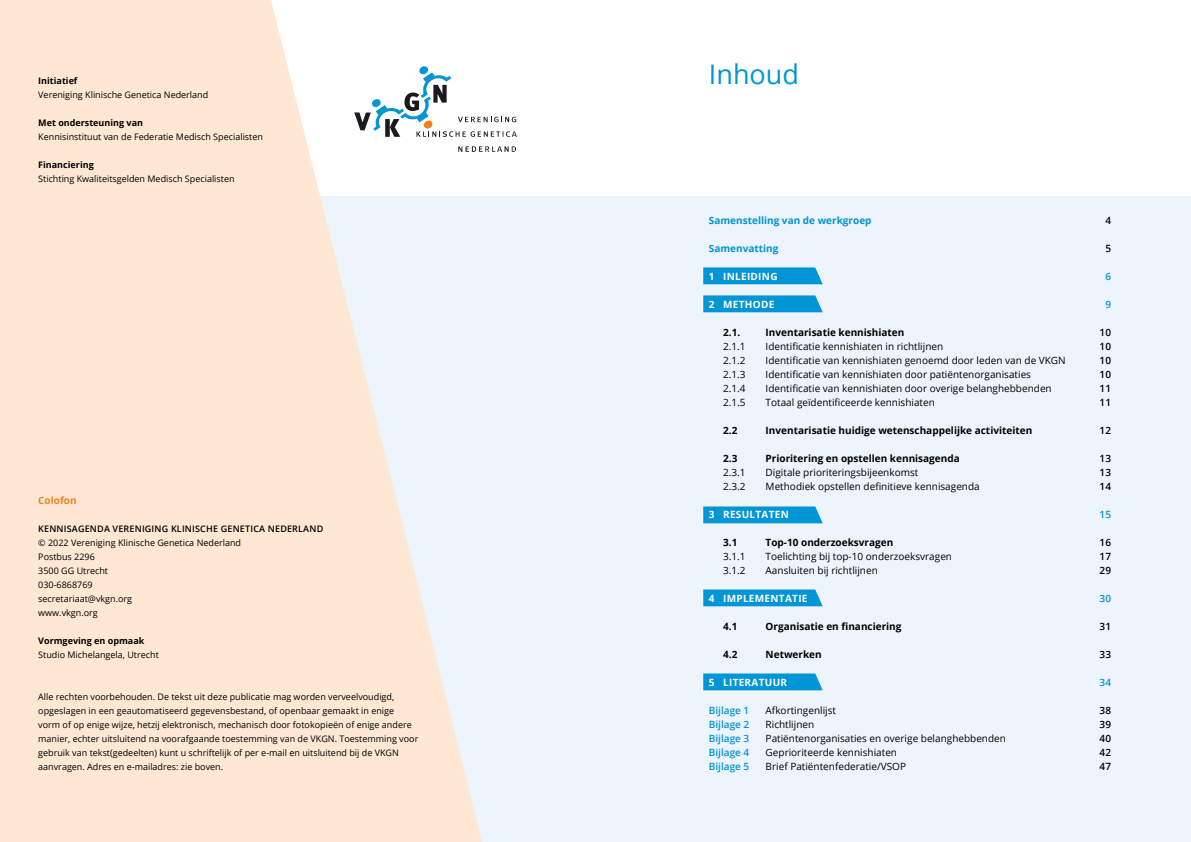
<style>
.page{position:relative;width:1191px;height:842px;background:#fff}
.page>*{position:absolute;margin:0;border:0;box-sizing:border-box;transform-origin:0 0}
.t1{font:27px "Open Sans";color:#0095d4}
.t2{font:10px "Open Sans";color:#000}
.t3{font:700 10px "Open Sans";color:#000}
.t4{font:700 10px "Open Sans";letter-spacing:.03em;color:#fff}
.t5{font:600 10px "Open Sans";color:#0095d4}
.t6{font:600 10px "Open Sans";color:#000}
.t7{font:700 10px "Open Sans";color:#0095d4}
.t8{font:700 10px "Open Sans";color:#f0821d}
.t9{font:9px/14px "Open Sans";color:#000}
.t10{font:700 9px "Open Sans";color:#000}
.t11{font:600 9px "Open Sans";letter-spacing:.02em;color:#000}
</style>
<div class="page">
<div style="left:271px;top:196px;width:920px;height:646px;background:#eef4fc"></div>
<svg style="left:0;top:0;width:482px;height:842px;fill:#fee8d4"></svg>
<div style="left:354px;top:66px;width:163px;height:86px;background:#fff"></div>
<svg style="left:458px;top:146px;width:58px;height:6px"></svg>
<svg style="left:354px;top:66px;width:163px;height:71px"></svg>
<svg style="left:703px;top:267px;width:119px;height:17px;background:#0c9ad6"></svg>
<svg style="left:703px;top:295px;width:119px;height:17px;background:#0c9ad6"></svg>
<svg style="left:703px;top:506px;width:119px;height:17px;background:#0d9ad6"></svg>
<svg style="left:703px;top:589px;width:119px;height:17px;background:#0d9ad6"></svg>
<svg style="left:703px;top:673px;width:119px;height:17px;background:#0d9ad6"></svg>
<p class="t10" style="left:38px;top:74px;width:41px">Initiatief</p>
<p class="t9" style="left:38px;top:88px;width:171px">Vereniging Klinische Genetica Nederland</p>
<p class="t10" style="left:38px;top:116px;width:106px">Met ondersteuning van</p>
<p class="t9" style="left:38px;top:130px;width:226px">Kennisinstituut van de Federatie Medisch Specialisten</p>
<p class="t10" style="left:38px;top:158px;width:57px">Financiering</p>
<p class="t9" style="left:38px;top:172px;width:198px">Stichting Kwaliteitsgelden Medisch Specialisten</p>
<p class="t8" style="left:38px;top:493px;width:40px">Colofon</p>
<p class="t11" style="left:38px;top:523px;width:286px">KENNISAGENDA VERENIGING KLINISCHE GENETICA NEDERLAND</p>
<p class="t9" style="left:38px;top:536px;width:204px">© 2022 Vereniging Klinische Genetica Nederland<br>Postbus 2296<br>3500 GG Utrecht<br>030-6868769<br>secretariaat@vkgn.org<br>www.vkgn.org</p>
<p class="t10" style="left:38px;top:634px;width:108px">Vormgeving en opmaak</p>
<p class="t9" style="left:38px;top:648px;width:122px">Studio Michelangela, Utrecht</p>
<p class="t9" style="left:38px;top:690px;width:381px">Alle rechten voorbehouden. De tekst uit deze publicatie mag worden verveelvoudigd, opgeslagen in een geautomatiseerd gegevensbestand, of openbaar gemaakt in enige vorm of op enige wijze, hetzij elektronisch, mechanisch door fotokopieën of enige andere manier, echter uitsluitend na voorafgaande toestemming van de VKGN. Toestemming voor gebruik van tekst(gedeelten) kunt u schriftelijk of per e-mail en uitsluitend bij de VKGN aanvragen. Adres en e-mailadres: zie boven.</p>
<h1 class="t1" style="left:709px;top:56px;width:92px">Inhoud</h1>
<p class="t7" style="left:709px;top:213px;width:164px">Samenstelling van de werkgroep</p>
<p class="t6" style="left:1105px;top:214px;width:7px">4</p>
<p class="t7" style="left:709px;top:241px;width:71px">Samenvatting</p>
<p class="t6" style="left:1105px;top:242px;width:7px">5</p>
<p class="t4" style="left:709px;top:269px;width:70px">1 INLEIDING</p>
<p class="t5" style="left:1105px;top:270px;width:7px">6</p>
<p class="t4" style="left:709px;top:297px;width:67px">2 METHODE</p>
<p class="t5" style="left:1105px;top:298px;width:7px">9</p>
<p class="t3" style="left:723px;top:325px;width:19px">2.1.</p>
<p class="t3" style="left:765px;top:325px;width:140px">Inventarisatie kennishiaten</p>
<p class="t6" style="left:1099px;top:326px;width:13px">10</p>
<p class="t2" style="left:723px;top:340px;width:24px">2.1.1</p>
<p class="t2" style="left:765px;top:340px;width:179px">Identificatie kennishiaten in richtlijnen</p>
<p class="t6" style="left:1099px;top:340px;width:13px">10</p>
<p class="t2" style="left:723px;top:354px;width:24px">2.1.2</p>
<p class="t2" style="left:765px;top:354px;width:302px">Identificatie van kennishiaten genoemd door leden van de VKGN</p>
<p class="t6" style="left:1099px;top:354px;width:13px">10</p>
<p class="t2" style="left:723px;top:368px;width:24px">2.1.3</p>
<p class="t2" style="left:765px;top:368px;width:267px">Identificatie van kennishiaten door patiëntenorganisaties</p>
<p class="t6" style="left:1099px;top:368px;width:13px">10</p>
<p class="t2" style="left:723px;top:382px;width:24px">2.1.4</p>
<p class="t2" style="left:765px;top:382px;width:288px">Identificatie van kennishiaten door overige belanghebbenden</p>
<p class="t6" style="left:1099px;top:382px;width:13px">11</p>
<p class="t2" style="left:723px;top:396px;width:24px">2.1.5</p>
<p class="t2" style="left:765px;top:396px;width:171px">Totaal geïdentificeerde kennishiaten</p>
<p class="t6" style="left:1099px;top:396px;width:13px">11</p>
<p class="t3" style="left:723px;top:423px;width:16px">2.2</p>
<p class="t3" style="left:765px;top:423px;width:268px">Inventarisatie huidige wetenschappelijke activiteiten</p>
<p class="t6" style="left:1099px;top:424px;width:13px">12</p>
<p class="t3" style="left:723px;top:451px;width:16px">2.3</p>
<p class="t3" style="left:765px;top:451px;width:196px">Prioritering en opstellen kennisagenda</p>
<p class="t6" style="left:1099px;top:452px;width:13px">13</p>
<p class="t2" style="left:723px;top:466px;width:24px">2.3.1</p>
<p class="t2" style="left:765px;top:466px;width:154px">Digitale prioriteringsbijeenkomst</p>
<p class="t6" style="left:1099px;top:466px;width:13px">13</p>
<p class="t2" style="left:723px;top:480px;width:24px">2.3.2</p>
<p class="t2" style="left:765px;top:480px;width:216px">Methodiek opstellen definitieve kennisagenda</p>
<p class="t6" style="left:1099px;top:480px;width:13px">14</p>
<p class="t4" style="left:709px;top:507px;width:81px">3 RESULTATEN</p>
<p class="t5" style="left:1099px;top:508px;width:13px">15</p>
<p class="t3" style="left:723px;top:535px;width:16px">3.1</p>
<p class="t3" style="left:765px;top:535px;width:129px">Top-10 onderzoeksvragen</p>
<p class="t6" style="left:1099px;top:536px;width:13px">16</p>
<p class="t2" style="left:723px;top:550px;width:24px">3.1.1</p>
<p class="t2" style="left:765px;top:550px;width:188px">Toelichting bij top-10 onderzoeksvragen</p>
<p class="t6" style="left:1099px;top:550px;width:13px">17</p>
<p class="t2" style="left:723px;top:564px;width:24px">3.1.2</p>
<p class="t2" style="left:765px;top:564px;width:114px">Aansluiten bij richtlijnen</p>
<p class="t6" style="left:1099px;top:564px;width:13px">29</p>
<p class="t4" style="left:709px;top:591px;width:100px">4 IMPLEMENTATIE</p>
<p class="t5" style="left:1099px;top:592px;width:13px">30</p>
<p class="t3" style="left:723px;top:619px;width:16px">4.1</p>
<p class="t3" style="left:765px;top:619px;width:137px">Organisatie en financiering</p>
<p class="t6" style="left:1099px;top:620px;width:13px">31</p>
<p class="t3" style="left:723px;top:647px;width:16px">4.2</p>
<p class="t3" style="left:765px;top:647px;width:58px">Netwerken</p>
<p class="t6" style="left:1099px;top:648px;width:13px">33</p>
<p class="t4" style="left:709px;top:675px;width:80px">5 LITERATUUR</p>
<p class="t5" style="left:1099px;top:676px;width:13px">34</p>
<p class="t5" style="left:709px;top:704px;width:42px">Bijlage 1</p>
<p class="t2" style="left:765px;top:704px;width:72px">Afkortingenlijst</p>
<p class="t6" style="left:1099px;top:704px;width:13px">38</p>
<p class="t5" style="left:709px;top:718px;width:42px">Bijlage 2</p>
<p class="t2" style="left:765px;top:718px;width:50px">Richtlijnen</p>
<p class="t6" style="left:1099px;top:718px;width:13px">39</p>
<p class="t5" style="left:709px;top:732px;width:42px">Bijlage 3</p>
<p class="t2" style="left:765px;top:732px;width:242px">Patiëntenorganisaties en overige belanghebbenden</p>
<p class="t6" style="left:1099px;top:732px;width:13px">40</p>
<p class="t5" style="left:709px;top:746px;width:42px">Bijlage 4</p>
<p class="t2" style="left:765px;top:746px;width:133px">Geprioriteerde kennishiaten</p>
<p class="t6" style="left:1099px;top:746px;width:13px">42</p>
<p class="t5" style="left:709px;top:760px;width:42px">Bijlage 5</p>
<p class="t2" style="left:765px;top:760px;width:142px">Brief Patiëntenfederatie/VSOP</p>
<p class="t6" style="left:1099px;top:760px;width:13px">47</p>
</div>
